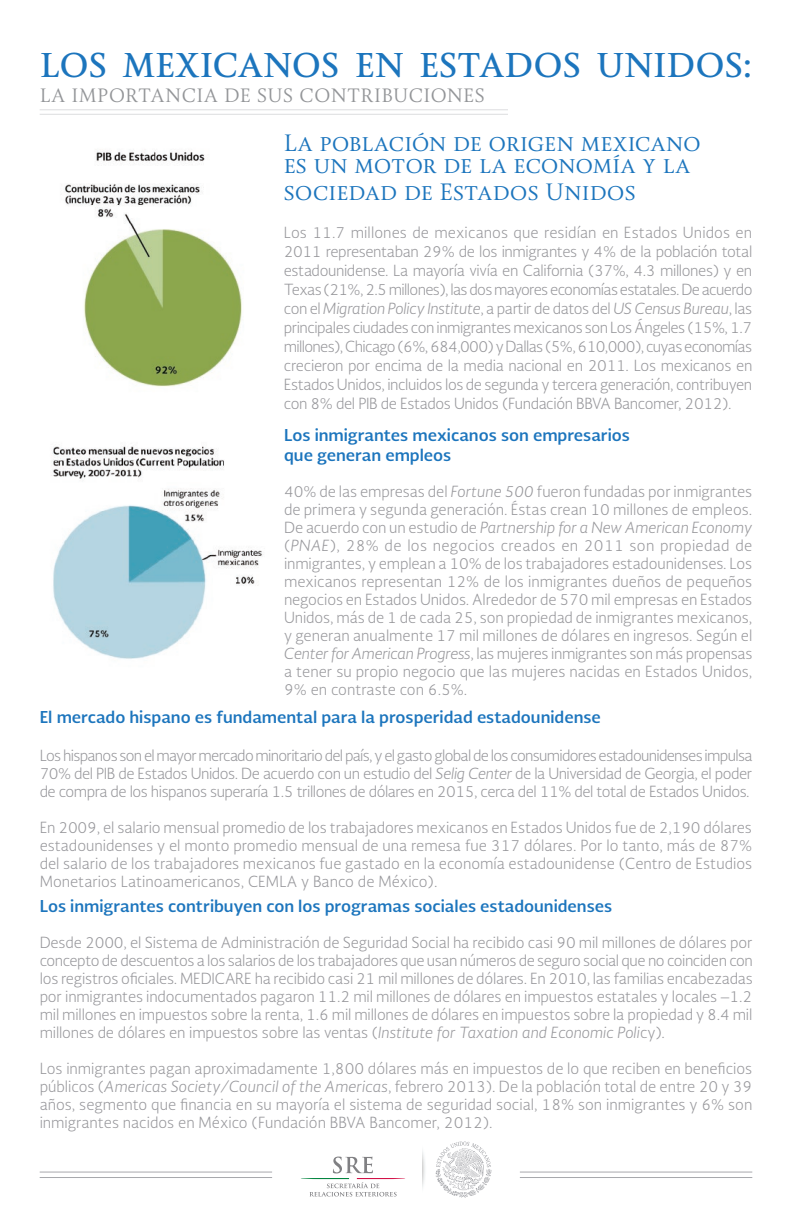
<style>
.page{position:relative;width:792px;height:1224px;background:#fff}
.page>*{position:absolute;margin:0;border:0;box-sizing:border-box;transform-origin:0 0}
.t1{font:700 32px "Soberana Titular";letter-spacing:-.01em;color:#1c75bd}
.t2{font:22px/22px "Soberana Titular";color:#1c75bd}
.t3{font:18px "Soberana Titular";letter-spacing:.02em;color:#939598}
.t4{font:700 16px "Soberana Sans";color:#1c75bd}
.t5{font:300 15px/18px "Soberana Sans";letter-spacing:-.01em;color:#97979b;text-align:justify}
.s1{font-style:italic}
</style>
<div class="page">
<hr style="left:40px;top:1177px;width:232px;height:1px;background:#a8a9ad">
<hr style="left:40px;top:1172px;width:232px;height:1px;background:#a8a9ad">
<hr style="left:520px;top:1177px;width:232px;height:1px;background:#a8a9ad">
<hr style="left:520px;top:1172px;width:232px;height:1px;background:#a8a9ad">
<img style="left:423px;top:1154px;width:2px;height:30px">
<svg style="left:301px;top:1157px;width:104px;height:40px"></svg>
<svg style="left:436px;top:1141px;width:55px;height:57px"></svg>
<hr style="left:40px;top:109px;width:468px;height:1px;background:#dcdddf">
<hr style="left:40px;top:114px;width:468px;height:1px;background:#dcdddf">
<img style="left:65px;top:151px;width:177px;height:236px">
<img style="left:52px;top:446px;width:211px;height:213px">
<p class="t1" style="left:40px;top:45px;width:714px">LOS MEXICANOS EN ESTADOS UNIDOS:</p>
<p class="t3" style="left:40px;top:84px;width:447px">LA IMPORTANCIA DE SUS CONTRIBUCIONES</p>
<p class="t2" style="left:284px;top:132px;width:419px">La población de origen mexicano es un motor de la economía y la</p>
<p class="t2" style="left:284px;top:180px;width:354px">sociedad de Estados Unidos</p>
<p class="t5" style="left:284px;top:222px;width:470px;line-height:19px">Los 11.7 millones de mexicanos que residían en Estados Unidos en 2011 representaban 29% de los inmigrantes y 4% de la población total estadounidense. La mayoría vivía en California (37%, 4.3 millones) y en Texas (21%, 2.5 millones), las dos mayores economías estatales. De acuerdo con el <span class="s1">Migration Policy Institute</span>, a partir de datos del <span class="s1">US Census Bureau</span>, las principales ciudades con inmigrantes mexicanos son Los Ángeles (15%, 1.7 millones), Chicago (6%, 684,000) y Dallas (5%, 610,000), cuyas economías crecieron por encima de la media nacional en 2011. Los mexicanos en Estados Unidos, incluidos los de segunda y tercera generación, contribuyen con 8% del PIB de Estados Unidos (Fundación BBVA Bancomer, 2012).</p>
<p class="t4" style="left:284px;top:424px;width:347px">Los inmigrantes mexicanos son empresarios</p>
<p class="t4" style="left:284px;top:444px;width:169px">que generan empleos</p>
<p class="t5" style="left:284px;top:482px;width:470px">40% de las empresas del <span class="s1">Fortune 500</span> fueron fundadas por inmigrantes de primera y segunda generación. Éstas crean 10 millones de empleos.<br>De acuerdo con un estudio de <span class="s1">Partnership for a New American Economy </span>(<span class="s1">PNAE</span>), 28% de los negocios creados en 2011 son propiedad de inmigrantes, y emplean a 10% de los trabajadores estadounidenses. Los mexicanos representan 12% de los inmigrantes dueños de pequeños negocios en Estados Unidos. Alrededor de 570 mil empresas en Estados Unidos, más de 1 de cada 25, son propiedad de inmigrantes mexicanos, y generan anualmente 17 mil millones de dólares en ingresos. Según el <span class="s1">Center for American Progress</span>, las mujeres inmigrantes son más propensas a tener su propio negocio que las mujeres nacidas en Estados Unidos, 9% en contraste con 6.5%.</p>
<p class="t4" style="left:40px;top:707px;width:563px">El mercado hispano es fundamental para la prosperidad estadounidense</p>
<p class="t5" style="left:40px;top:746px;width:714px">Los hispanos son el mayor mercado minoritario del país, y el gasto global de los consumidores estadounidenses impulsa 70% del PIB de Estados Unidos. De acuerdo con un estudio del <span class="s1">Selig Center</span> de la Universidad de Georgia, el poder de compra de los hispanos superaría 1.5 trillones de dólares en 2015, cerca del 11% del total de Estados Unidos.</p>
<p class="t5" style="left:40px;top:818px;width:714px">En 2009, el salario mensual promedio de los trabajadores mexicanos en Estados Unidos fue de 2,190 dólares estadounidenses y el monto promedio mensual de una remesa fue 317 dólares. Por lo tanto, más de 87% del salario de los trabajadores mexicanos fue gastado en la economía estadounidense (Centro de Estudios Monetarios Latinoamericanos, CEMLA y Banco de México).</p>
<p class="t4" style="left:40px;top:895px;width:574px">Los inmigrantes contribuyen con los programas sociales estadounidenses</p>
<p class="t5" style="left:40px;top:933px;width:715px">Desde 2000, el Sistema de Administración de Seguridad Social ha recibido casi 90 mil millones de dólares por concepto de descuentos a los salarios de los trabajadores que usan números de seguro social que no coinciden con los registros oficiales. MEDICARE ha recibido casi 21 mil millones de dólares. En 2010, las familias encabezadas por inmigrantes indocumentados pagaron 11.2 mil millones de dólares en impuestos estatales y locales –1.2 mil millones en impuestos sobre la renta, 1.6 mil millones de dólares en impuestos sobre la propiedad y 8.4 mil millones de dólares en impuestos sobre las ventas (<span class="s1">Institute for Taxation and Economic Poli</span>cy).</p>
<p class="t5" style="left:40px;top:1059px;width:714px">Los inmigrantes pagan aproximadamente 1,800 dólares más en impuestos de lo que reciben en beneficios públicos (<span class="s1">Americas Society/Council of the Americas</span>, febrero 2013). De la población total de entre 20 y 39 años, segmento que financia en su mayoría el sistema de seguridad social, 18% son inmigrantes y 6% son inmigrantes nacidos en México (Fundación BBVA Bancomer, 2012).</p>
</div>
